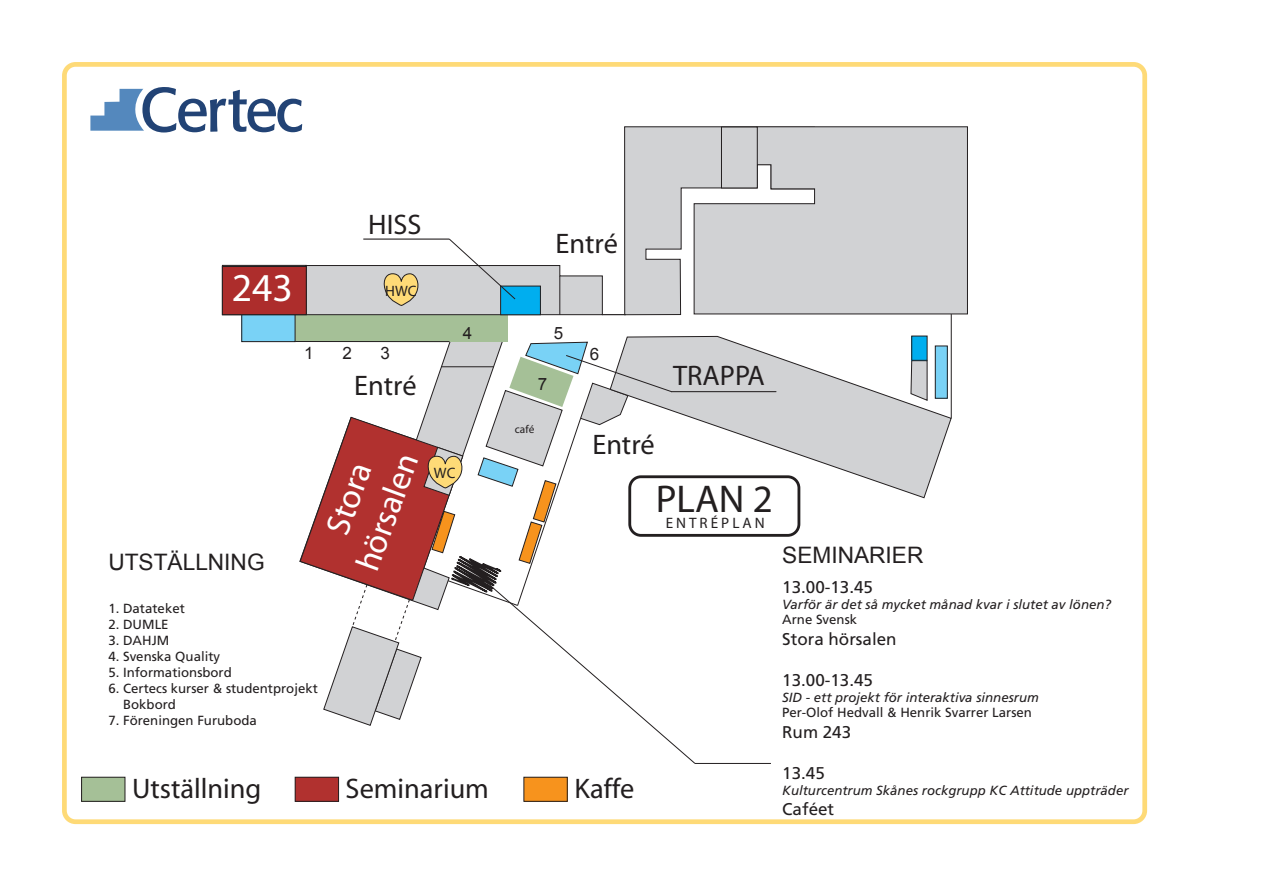
<style>
.page{position:relative;width:1263px;height:893px;background:#fff}
.page>*{position:absolute;margin:0;border:0;box-sizing:border-box;transform-origin:0 0}
.t1{font:39.75px "Myriad";color:#fff}
.t2{font:38.85px "Myriad";color:#231f20}
.t3{font:33.9px/40.7px "Myriad";color:#fff;text-align:center}
.t4{font:28.35px "Myriad";color:#231f20}
.t5{font:22.65px "Arial";color:#231f20}
.t6{font:16.95px "Frutiger";color:#231f20}
.t7{font:16.95px "Arial";color:#231f20}
.t8{font:15.15px "Myriad";letter-spacing:.2em;color:#231f20}
.t9{font:italic 13.2px/15.9px "Frutiger";color:#231f20}
.t10{font:13.2px/15.9px "Frutiger";color:#231f20}
.t11{font:11.4px "Myriad";color:#231f20}
.s1{font-style:normal}
</style>
<div class="page">
<div style="left:293px;top:315px;width:215px;height:27px;background:#a5c097"></div>
<div style="left:242px;top:315px;width:53px;height:27px;background:#79d2f6"></div>
<div style="left:241px;top:314px;width:55px;height:28px;border:1px solid #231f20"></div>
<div style="left:62px;top:62px;width:1085px;height:762px;border:5px solid #feda77;border-radius:11px"></div>
<hr style="left:295px;top:341px;width:154px;height:1px;background:#231f20">
<svg style="left:625px;top:335px;width:327px;height:164px"></svg>
<svg style="left:221px;top:238px;width:403px;height:78px"></svg>
<hr style="left:951px;top:314px;width:1px;height:104px;background:#231f20">
<hr style="left:671px;top:391px;width:105px;height:1px;background:#231f20">
<div style="left:222px;top:265px;width:85px;height:50px;border:1px solid #231f20"></div>
<hr style="left:559px;top:276px;width:1px;height:39px;background:#231f20">
<svg style="left:624px;top:126px;width:344px;height:190px;background:#cfd0d2"></svg>
<div style="left:721px;top:127px;width:36px;height:61px;background:#d1d2d4"></div>
<div style="left:721px;top:127px;width:37px;height:61px;border:1px solid #231f20"></div>
<div style="left:82px;top:777px;width:43px;height:24px;background:#a5c097"></div>
<div style="left:81px;top:777px;width:44px;height:25px;border:1px solid #231f20"></div>
<div style="left:295px;top:777px;width:44px;height:24px;background:#b1312f"></div>
<div style="left:295px;top:777px;width:44px;height:25px;border:1px solid #231f20"></div>
<svg style="left:90px;top:87px;width:212px;height:45px"></svg>
<div style="left:222px;top:266px;width:84px;height:49px;background:#ad2d2c"></div>
<div style="left:222px;top:266px;width:85px;height:49px;border:1px solid #231f20"></div>
<svg style="left:299px;top:341px;width:397px;height:423px"></svg>
<hr style="left:695px;top:763px;width:76px;height:1px;background:#231f20">
<div style="left:630px;top:477px;width:169px;height:58px;background:#fff;border-radius:11px"></div>
<div style="left:628px;top:475px;width:172px;height:62px;border:3px solid #231f20;border-radius:11px"></div>
<div style="left:524px;top:777px;width:43px;height:24px;background:#f7931d"></div>
<div style="left:523px;top:777px;width:45px;height:25px;border:1px solid #231f20"></div>
<p class="t1" style="left:232px;top:268px;width:63px">243</p>
<p class="t4" style="left:368px;top:210px;width:55px">HISS</p>
<p class="t8" style="left:385px;top:283px;width:33px">HWC</p>
<p class="t7" style="left:304px;top:342px;width:11px">1</p>
<p class="t7" style="left:342px;top:342px;width:11px">2</p>
<p class="t7" style="left:381px;top:342px;width:11px">3</p>
<p class="t4" style="left:354px;top:371px;width:64px">Entré</p>
<p class="t7" style="left:463px;top:322px;width:11px">4</p>
<p class="t5" style="left:108px;top:548px;width:158px">UTSTÄLLNING</p>
<p class="t10" style="left:108px;top:601px;width:78px">1. Datateket</p>
<p class="t10" style="left:108px;top:617px;width:62px">2. DUMLE</p>
<p class="t10" style="left:108px;top:633px;width:63px">3. DAHJM</p>
<p class="t10" style="left:108px;top:649px;width:113px">4. Svenska Quality</p>
<p class="t10" style="left:108px;top:664px;width:125px">5. Informationsbord</p>
<p class="t10" style="left:123px;top:680px;width:196px;text-indent:-15px">6. Certecs kurser &amp; studentprojekt<br>Bokbord</p>
<p class="t10" style="left:108px;top:712px;width:150px">7. Föreningen Furuboda</p>
<p class="t3" style="left:310px;top:549px;width:124px;rotate:-70deg">Stora hörsalen</p>
<p class="t8" style="left:434px;top:466px;width:23px">WC</p>
<p class="t4" style="left:132px;top:774px;width:131px">Utställning</p>
<p class="t4" style="left:346px;top:774px;width:145px">Seminarium</p>
<p class="t4" style="left:555px;top:230px;width:64px">Entré</p>
<p class="t7" style="left:554px;top:322px;width:11px">5</p>
<p class="t7" style="left:538px;top:373px;width:11px">7</p>
<p class="t11" style="left:515px;top:423px;width:21px">café</p>
<p class="t7" style="left:590px;top:343px;width:11px">6</p>
<p class="t4" style="left:673px;top:361px;width:93px">TRAPPA</p>
<p class="t4" style="left:592px;top:430px;width:64px">Entré</p>
<p class="t4" style="left:574px;top:774px;width:61px">Kaffe</p>
<p class="t2" style="left:656px;top:479px;width:119px">PLAN 2</p>
<p class="t8" style="left:666px;top:516px;width:101px">ENTRÉPLAN</p>
<p class="t5" style="left:782px;top:540px;width:143px">SEMINARIER</p>
<p class="t6" style="left:782px;top:577px;width:92px">13.00-13.45</p>
<p class="t9" style="left:782px;top:596px;width:330px">Varför är det så mycket månad kvar i slutet av lönen?<br><span class="s1">Arne Svensk</span></p>
<p class="t6" style="left:782px;top:629px;width:116px">Stora hörsalen</p>
<p class="t6" style="left:782px;top:670px;width:92px">13.00-13.45</p>
<p class="t9" style="left:782px;top:689px;width:258px">SID - ett projekt för interaktiva sinnesrum<br><span class="s1">Per-Olof Hedvall &amp; Henrik Svarrer Larsen</span></p>
<p class="t6" style="left:782px;top:722px;width:71px">Rum 243</p>
<p class="t6" style="left:782px;top:763px;width:44px">13.45</p>
<p class="t9" style="left:782px;top:782px;width:348px">Kulturcentrum Skånes rockgrupp KC Attitude uppträder</p>
<p class="t6" style="left:782px;top:799px;width:53px">Caféet</p>
</div>
